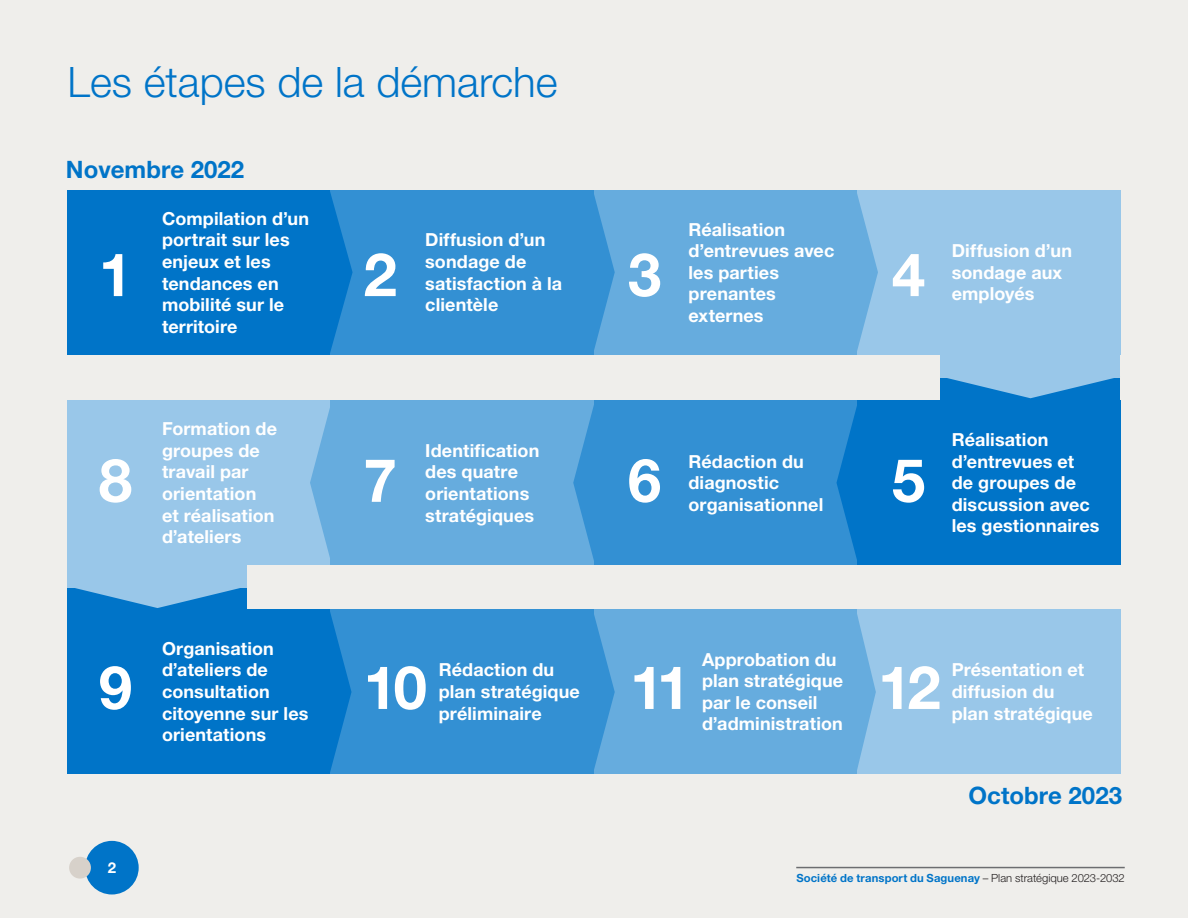
<style>
.page{position:relative;width:1188px;height:918px;background:#efeeeb}
.page>*{position:absolute;margin:0;border:0;box-sizing:border-box;transform-origin:0 0}
.Texte{font:700 60px "Helvetica Neue LT Pro";color:#fff}
.Titre_de_section{font:300 42px "Helvetica Neue LT Pro";color:#0074c8}
.Sous_titre_bleu{font:700 24px "Helvetica Neue LT Pro";color:#0074c8}
.Texte_blanc_tableau{font:700 18px/21.6px "Helvetica Neue LT Pro";letter-spacing:.005em;color:#fff}
.t1{font:700 15px "Helvetica Neue LT Pro";color:#fff}
.t2{font:700 11.25px "Helvetica Neue LT Pro";letter-spacing:.01em;color:#0074c8}
.s1{font-weight:300;color:#231f20}
</style>
<div class="page">
<div style="left:940px;top:378px;width:180px;height:23px;background:#0074c8"></div>
<div style="left:68px;top:587px;width:180px;height:23px;background:#0074c8"></div>
<div style="left:940px;top:353px;width:180px;height:25px;background:#99c7e9"></div>
<div style="left:68px;top:564px;width:180px;height:23px;background:#99c7e9"></div>
<div style="left:68px;top:190px;width:263px;height:164px;background:#0074c8"></div>
<div style="left:68px;top:401px;width:263px;height:164px;background:#99c7e9"></div>
<div style="left:68px;top:609px;width:263px;height:165px;background:#0074c8"></div>
<div style="left:331px;top:190px;width:263px;height:164px;background:#3390d3"></div>
<div style="left:331px;top:401px;width:263px;height:164px;background:#66acde"></div>
<div style="left:331px;top:609px;width:263px;height:165px;background:#3390d3"></div>
<div style="left:594px;top:190px;width:263px;height:164px;background:#66acde"></div>
<div style="left:594px;top:401px;width:263px;height:164px;background:#3390d3"></div>
<div style="left:594px;top:609px;width:263px;height:165px;background:#66acde"></div>
<div style="left:857px;top:190px;width:263px;height:164px;background:#99c7e9"></div>
<div style="left:857px;top:401px;width:263px;height:164px;background:#0074c8"></div>
<div style="left:857px;top:609px;width:263px;height:165px;background:#99c7e9"></div>
<svg style="left:330px;top:190px;width:23px;height:164px"></svg>
<svg style="left:330px;top:610px;width:22px;height:164px"></svg>
<svg style="left:594px;top:195px;width:21px;height:155px"></svg>
<svg style="left:594px;top:615px;width:21px;height:154px"></svg>
<svg style="left:857px;top:194px;width:21px;height:157px"></svg>
<svg style="left:947px;top:378px;width:167px;height:20px"></svg>
<svg style="left:68px;top:586px;width:180px;height:22px"></svg>
<svg style="left:836px;top:406px;width:21px;height:153px"></svg>
<svg style="left:573px;top:405px;width:21px;height:155px"></svg>
<svg style="left:310px;top:401px;width:21px;height:164px"></svg>
<svg style="left:857px;top:614px;width:19px;height:156px"></svg>
<div style="left:85px;top:841px;width:54px;height:54px;background:#0074c8;border-radius:50%"></div>
<hr style="left:796px;top:867px;width:329px;height:1px;background:#6c6d70">
<div style="left:69px;top:857px;width:22px;height:22px;background:#d7d1ca;border-radius:50%"></div>
<p class="Titre_de_section" style="left:68px;top:57px;width:492px">Les étapes de la démarche</p>
<p class="Sous_titre_bleu" style="left:66px;top:154px;width:180px">Novembre 2022</p>
<p class="Texte_blanc_tableau" style="left:162px;top:207px;width:149px">Compilation d’un portrait sur les enjeux et les tendances en mobilité sur le territoire</p>
<p class="Texte_blanc_tableau" style="left:688px;top:218px;width:147px">Réalisation d’entrevues avec les parties prenantes externes</p>
<p class="Texte_blanc_tableau" style="left:425px;top:229px;width:139px">Diffusion d’un sondage de satisfaction à la clientèle</p>
<p class="Texte" style="left:99px;top:238px;width:35px">1</p>
<p class="Texte" style="left:364px;top:238px;width:35px">2</p>
<p class="Texte" style="left:628px;top:238px;width:35px">3</p>
<p class="Texte" style="left:892px;top:238px;width:35px">4</p>
<p class="Texte_blanc_tableau" style="left:952px;top:239px;width:122px">Diffusion d’un</p>
<p class="Texte_blanc_tableau" style="left:952px;top:261px;width:112px">sondage aux</p>
<p class="Texte_blanc_tableau" style="left:952px;top:283px;width:84px">employés</p>
<p class="Texte_blanc_tableau" style="left:162px;top:418px;width:117px">Formation de</p>
<p class="Texte_blanc_tableau" style="left:162px;top:439px;width:114px">groupes de travail par orientation et réalisation d’ateliers</p>
<p class="Texte_blanc_tableau" style="left:425px;top:439px;width:116px">Identification des quatre orientations</p>
<p class="Texte_blanc_tableau" style="left:425px;top:504px;width:110px">stratégiques</p>
<p class="Texte_blanc_tableau" style="left:688px;top:450px;width:117px">Rédaction du</p>
<p class="Texte_blanc_tableau" style="left:688px;top:472px;width:92px">diagnostic</p>
<p class="Texte_blanc_tableau" style="left:688px;top:493px;width:136px">organisationnel</p>
<p class="Texte" style="left:99px;top:443px;width:35px">8</p>
<p class="Texte" style="left:364px;top:443px;width:35px">7</p>
<p class="Texte" style="left:628px;top:443px;width:35px">6</p>
<p class="Texte" style="left:892px;top:443px;width:35px">5</p>
<p class="Texte_blanc_tableau" style="left:952px;top:428px;width:98px">Réalisation</p>
<p class="Texte_blanc_tableau" style="left:952px;top:450px;width:124px">d’entrevues et</p>
<p class="Texte_blanc_tableau" style="left:952px;top:472px;width:126px">de groupes de</p>
<p class="Texte_blanc_tableau" style="left:952px;top:493px;width:149px">discussion avec les gestionnaires</p>
<p class="Texte_blanc_tableau" style="left:162px;top:637px;width:113px">Organisation</p>
<p class="Texte_blanc_tableau" style="left:162px;top:659px;width:107px">d’ateliers de</p>
<p class="Texte_blanc_tableau" style="left:162px;top:680px;width:109px">consultation</p>
<p class="Texte_blanc_tableau" style="left:162px;top:702px;width:148px">citoyenne sur les</p>
<p class="Texte_blanc_tableau" style="left:162px;top:724px;width:106px">orientations</p>
<p class="Texte_blanc_tableau" style="left:702px;top:648px;width:143px">Approbation du plan stratégique par le conseil</p>
<p class="Texte_blanc_tableau" style="left:702px;top:713px;width:142px">d’administration</p>
<p class="Texte_blanc_tableau" style="left:439px;top:659px;width:143px">Rédaction du plan stratégique</p>
<p class="Texte_blanc_tableau" style="left:439px;top:702px;width:104px">préliminaire</p>
<p class="Texte" style="left:99px;top:650px;width:35px">9</p>
<p class="Texte" style="left:364px;top:650px;width:65px">10</p>
<p class="Texte" style="left:630px;top:650px;width:62px">11</p>
<p class="Texte" style="left:878px;top:650px;width:64px">12</p>
<p class="Texte_blanc_tableau" style="left:952px;top:659px;width:143px">Présentation et diffusion du plan stratégique</p>
<p class="Sous_titre_bleu" style="left:969px;top:780px;width:155px">Octobre 2023</p>
<p class="t1" style="left:108px;top:858px;width:10px">2</p>
<p class="t2" style="left:796px;top:871px;width:330px">Société de transport du Saguenay <span class="s1">– Plan stratégique 2023-2032</span></p>
</div>
